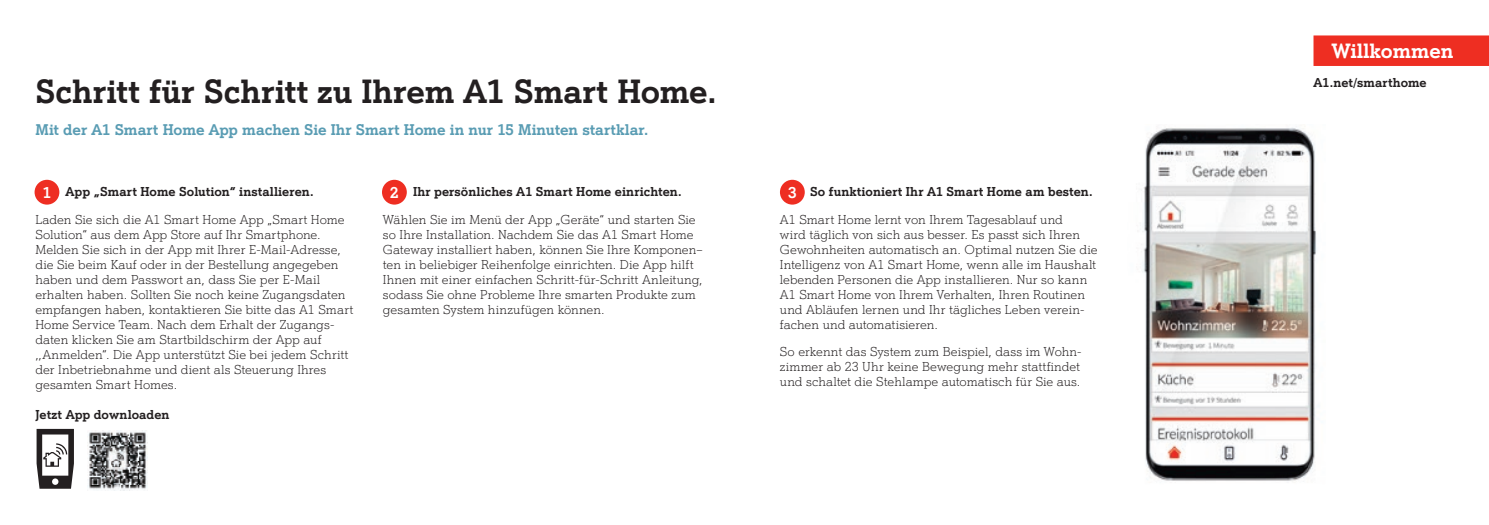
<style>
.page{position:relative;width:1489px;height:525px;background:#fff}
.page>*{position:absolute;margin:0;border:0;box-sizing:border-box;transform-origin:0 0}
.t1{font:700 32.5px "A1 Serif";color:#231f20}
.t2{font:700 20px "A1 Serif";color:#fff}
.t3{font:700 15.12px "A1 Serif";color:#fff}
.t4{font:700 15px "A1 Serif";color:#599cb3}
.t5{font:300 12.5px/15px "A1 Serif";letter-spacing:.005em;color:#231f20}
.t6{font:700 12.5px "A1 Serif";letter-spacing:.005em;color:#231f20}
</style>
<div class="page">
<svg style="left:37px;top:428px;width:37px;height:60px"></svg>
<img style="left:1142px;top:127px;width:175px;height:354px">
<img style="left:88px;top:430px;width:59px;height:60px">
<div style="left:780px;top:180px;width:24px;height:24px;background:#ee2e22;border-radius:50%"></div>
<div style="left:35px;top:180px;width:24px;height:24px;background:#ee2e22;border-radius:50%"></div>
<div style="left:382px;top:180px;width:25px;height:24px;background:#ee2e22;border-radius:50%"></div>
<div style="left:1313px;top:35px;width:175px;height:31px;background:#ee2e22"></div>
<h1 class="t1" style="left:35px;top:70px;width:682px">Schritt für Schritt zu Ihrem A1 Smart Home.</h1>
<p class="t4" style="left:35px;top:119px;width:614px">Mit der A1 Smart Home App machen Sie Ihr Smart Home in nur 15 Minuten startklar.</p>
<p class="t3" style="left:43px;top:182px;width:10px">1</p>
<p class="t3" style="left:390px;top:182px;width:10px">2</p>
<p class="t6" style="left:66px;top:183px;width:249px">App „Smart Home Solution“ installieren.</p>
<p class="t5" style="left:35px;top:211px;width:319px">Laden Sie sich die A1 Smart Home App „Smart Home Solution“ aus dem App Store auf Ihr Smartphone.<br>Melden Sie sich in der App mit Ihrer E-Mail-Adresse, die Sie beim Kauf oder in der Bestellung angegeben haben und dem Passwort an, dass Sie per E-Mail erhalten haben. Sollten Sie noch keine Zugangsdaten empfangen haben, kontaktieren Sie bitte das A1 Smart Home Service Team. Nach dem Erhalt der Zugangs&shy;daten klicken Sie am Startbildschirm der App auf ,,Anmelden“. Die App unterstützt Sie bei jedem Schritt der Inbetriebnahme und dient als Steuerung Ihres gesamten Smart Homes.</p>
<p class="t6" style="left:413px;top:183px;width:270px">Ihr persönliches A1 Smart Home einrichten.</p>
<p class="t5" style="left:383px;top:211px;width:321px">Wählen Sie im Menü der App „Geräte“ und starten Sie so Ihre Installation. Nachdem Sie das A1 Smart Home Gateway installiert haben, können Sie Ihre Komponen– ten in beliebiger Reihenfolge einrichten. Die App hilft Ihnen mit einer einfachen Schritt-für-Schritt Anleitung, sodass Sie ohne Probleme Ihre smarten Produkte zum gesamten System hinzufügen können.</p>
<p class="t6" style="left:35px;top:406px;width:136px">Jetzt App downloaden</p>
<p class="t3" style="left:788px;top:182px;width:10px">3</p>
<p class="t6" style="left:810px;top:183px;width:284px">So funktioniert Ihr A1 Smart Home am besten.</p>
<p class="t5" style="left:780px;top:211px;width:319px">A1 Smart Home lernt von Ihrem Tagesablauf und<br>wird täglich von sich aus besser. Es passt sich Ihren Gewohnheiten automatisch an. Optimal nutzen Sie die Intelligenz von A1 Smart Home, wenn alle im Haushalt lebenden Personen die App installieren. Nur so kann A1 Smart Home von Ihrem Verhalten, Ihren Routinen und Abläufen lernen und Ihr tägliches Leben verein&shy;fachen und automatisieren.</p>
<p class="t5" style="left:780px;top:344px;width:303px">So erkennt das System zum Beispiel, dass im Wohn&shy;zimmer ab 23 Uhr keine Bewegung mehr stattfindet und schaltet die Stehlampe automatisch für Sie aus.</p>
<h2 class="t2" style="left:1331px;top:38px;width:123px">Willkommen</h2>
<p class="t6" style="left:1313px;top:74px;width:115px">A1.net/smarthome</p>
</div>
